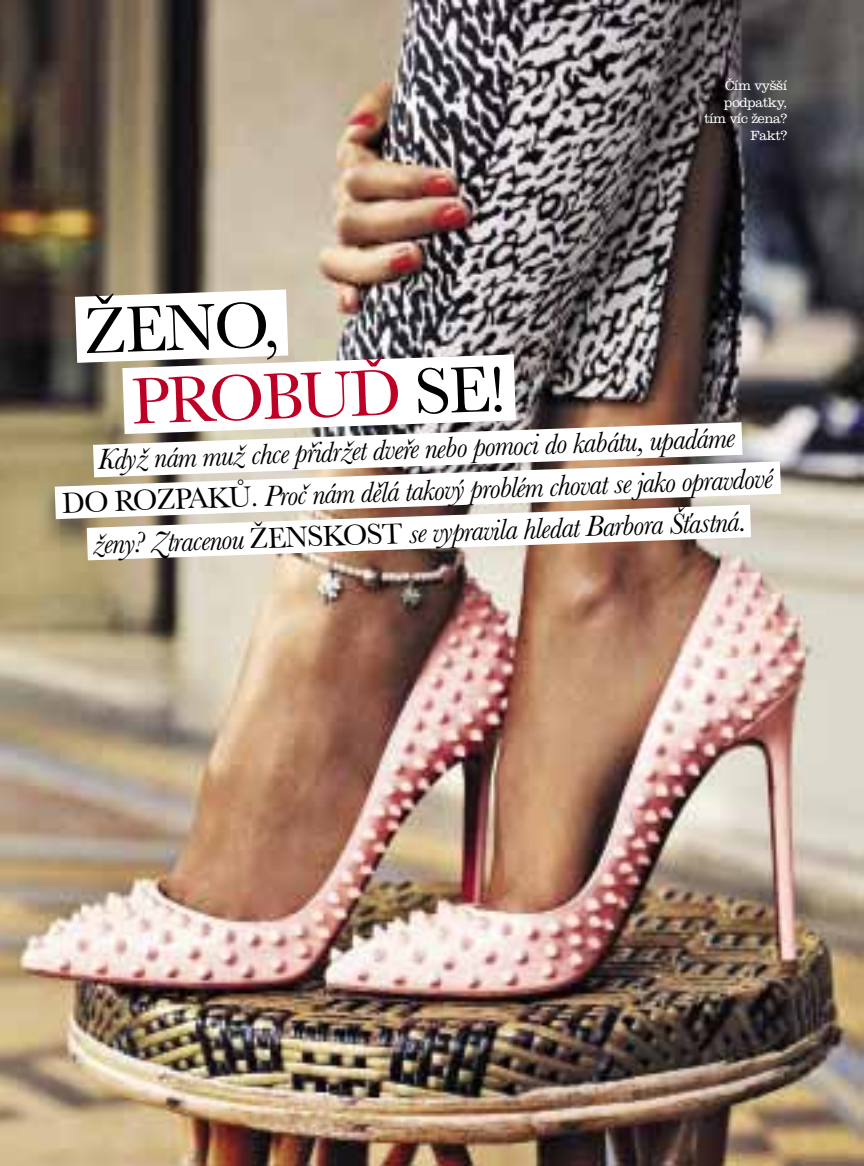
<style>
.page{position:relative;width:864px;height:1166px;background:#fff}
.page>*{position:absolute;margin:0;border:0;box-sizing:border-box;transform-origin:0 0}
.t1{font:67.5px/72px "Baskerville MT Std";color:#be0027}
.t2{font:italic 30px/42px "Baskerville MT Std";color:#010101;text-align:center}
.t3{font:300 13.8px/16.5px "Clarendon LT Std";letter-spacing:-.03em;color:#fff;text-align:right}
.s1{color:#010101}
.s2{color:#000}
.s3{font-style:normal}
</style>
<div class="page">
<img style="left:0;top:0;width:863px;height:1165px">
<svg style="left:55px;top:461px;width:725px;height:58px"></svg>
<svg style="left:87px;top:504px;width:663px;height:56px"></svg>
<svg style="left:75px;top:289px;width:667px;height:188px"></svg>
<h1 class="t1" style="left:127px;top:294px;width:376px;text-indent:-45px;rotate:-2deg"><span class="s1">ženo,<br></span>pro buď <span class="s2">s e!</span></h1>
<p class="t3" style="left:703px;top:77px;width:85px">Čím vyšší podpatky, tím víc žena?<br>Fakt?</p>
<p class="t2" style="left:60px;top:439px;width:712px;rotate:-2deg">Když nám muž chce přidržet dveře nebo pomoci do kabátu, upadáme<br><span class="s3">d o ro zpa k ů</span>. Proč nám dělá takový problém chovat se jako opravdové ženy? Ztracenou <span class="s3">žen s k o s t</span> se vypravila hledat Barbora Šťastná.</p>
</div>
